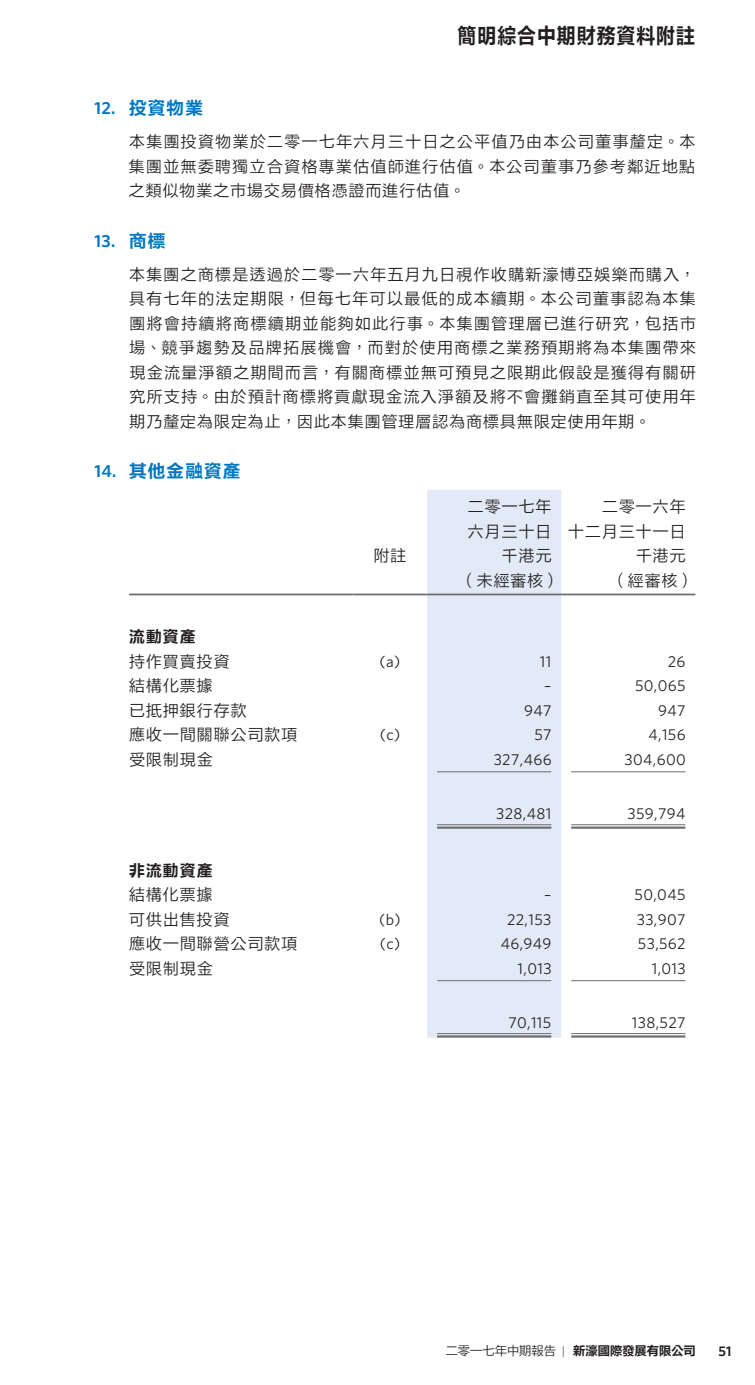
<style>
.page{position:relative;width:755px;height:1385px;background:#fff}
.page>*{position:absolute;margin:0;border:0;box-sizing:border-box;transform-origin:0 0}
.t1{font:21px "FZLTCHB B51 0";letter-spacing:.05em;color:#231f20;scale:.9 1}
.t2{font:17.5px "FZLTCHB B51 0";letter-spacing:.07em;color:#0077c0}
.t3{font:600 17.5px "Whitney";color:#0077c0}
.t4{font:15.75px/24.5px "FZLTXIHB B51 0";letter-spacing:.075em;color:#231f20;text-align:justify}
.t5{font:15.75px "Whitney";letter-spacing:.025em;color:#231f20}
.t6{font:15.75px "FZLTCHB B51 0";letter-spacing:.07em;color:#231f20}
.t7{font:600 14px "Whitney";color:#231f20}
.t8{font:12.25px "FZLTCHB B51 0";color:#231f20}
.s1{font-family:"Whitney";font-weight:600}
.s2{font-family:"FZLTCHB B51 0";font-weight:400}
.s3{font-family:"FZLTXIHB B51 0"}
.s4{font-family:"Whitney";font-weight:300}
</style>
<div class="page">
<div style="left:427px;top:490px;width:134px;height:547px;background:#e1eaf6"></div>
<hr style="left:129px;top:593px;width:223px;height:2px;background:#6c6d70">
<hr style="left:352px;top:593px;width:75px;height:2px;background:#6c6d70">
<hr style="left:427px;top:593px;width:134px;height:2px;background:#6c6d70">
<hr style="left:561px;top:593px;width:133px;height:2px;background:#6c6d70">
<hr style="left:437px;top:771px;width:114px;height:1px;background:#6c6d70">
<hr style="left:570px;top:771px;width:115px;height:1px;background:#6c6d70">
<hr style="left:437px;top:824px;width:114px;height:1px;background:#6c6d70">
<hr style="left:437px;top:826px;width:114px;height:2px;background:#6c6d70">
<hr style="left:570px;top:824px;width:115px;height:1px;background:#6c6d70">
<hr style="left:570px;top:826px;width:115px;height:2px;background:#6c6d70">
<hr style="left:437px;top:980px;width:114px;height:1px;background:#6c6d70">
<hr style="left:570px;top:980px;width:115px;height:1px;background:#6c6d70">
<hr style="left:437px;top:1033px;width:114px;height:1px;background:#6c6d70">
<hr style="left:437px;top:1035px;width:114px;height:2px;background:#6c6d70">
<hr style="left:570px;top:1033px;width:115px;height:1px;background:#6c6d70">
<hr style="left:570px;top:1035px;width:115px;height:2px;background:#6c6d70">
<h1 class="t1" style="left:457px;top:24px;width:265px">簡明綜合中期財務資料附註</h1>
<p class="t2" style="left:94px;top:98px;width:110px"><span class="s1">12.</span> 投資物業</p>
<p class="t4" style="left:129px;top:130px;width:567px">本集團投資物業於二零一七年六月三十日之公平值乃由本公司董事釐定。本集團並無委聘獨立合資格專業估值師進行估值。本公司董事乃參考鄰近地點之類似物業之市場交易價格憑證而進行估值。</p>
<p class="t3" style="left:94px;top:229px;width:72px">13. <span class="s2">商標</span></p>
<p class="t4" style="left:129px;top:262px;width:568px">本集團之商標是透過於二零一六年五月九日視作收購新濠博亞娛樂而購入，具有七年的法定期限，但每七年可以最低的成本續期。本公司董事認為本集團將會持續將商標續期並能夠如此行事。本集團管理層已進行研究，包括市場、競爭趨勢及品牌拓展機會，而對於使用商標之業務預期將為本集團帶來現金流量淨額之期間而言，有關商標並無可預見之限期此假設是獲得有關研究所支持。由於預計商標將貢獻現金流入淨額及將不會攤銷直至其可使用年期乃釐定為限定為止，因此本集團管理層認為商標具無限定使用年期。</p>
<p class="t2" style="left:94px;top:461px;width:147px"><span class="s1">14.</span> 其他金融資產</p>
<p class="t4" style="left:467px;top:494px;width:85px">二零一七年六月三十日</p>
<p class="t4" style="left:568px;top:494px;width:119px;text-align:right">二零一六年<br>十二月三十一日</p>
<p class="t4" style="left:373px;top:543px;width:34px">附註</p>
<p class="t4" style="left:501px;top:543px;width:51px">千港元</p>
<p class="t4" style="left:635px;top:543px;width:51px">千港元</p>
<p class="t4" style="left:460px;top:568px;width:100px">（未經審核）</p>
<p class="t4" style="left:611px;top:568px;width:83px">（經審核）</p>
<p class="t6" style="left:129px;top:627px;width:68px">流動資產</p>
<p class="t4" style="left:129px;top:649px;width:102px">持作買賣投資</p>
<p class="t5" style="left:379px;top:650px;width:22px">(a)</p>
<p class="t5" style="left:539px;top:650px;width:13px">11</p>
<p class="t5" style="left:667px;top:650px;width:19px">26</p>
<p class="t4" style="left:129px;top:673px;width:85px">結構化票據</p>
<p class="t5" style="left:544px;top:675px;width:9px">–</p>
<p class="t5" style="left:634px;top:675px;width:52px">50,065</p>
<p class="t4" style="left:129px;top:698px;width:119px">已抵押銀行存款</p>
<p class="t5" style="left:523px;top:699px;width:29px">947</p>
<p class="t5" style="left:657px;top:699px;width:29px">947</p>
<p class="t4" style="left:129px;top:722px;width:169px">應收一間關聯公司款項</p>
<p class="t5" style="left:379px;top:724px;width:22px">(c)</p>
<p class="t5" style="left:534px;top:724px;width:19px">57</p>
<p class="t5" style="left:648px;top:724px;width:39px">4,156</p>
<p class="t4" style="left:129px;top:747px;width:85px">受限制現金</p>
<p class="t5" style="left:493px;top:748px;width:59px">327,466</p>
<p class="t5" style="left:624px;top:748px;width:63px">304,600</p>
<p class="t5" style="left:495px;top:803px;width:57px">328,481</p>
<p class="t5" style="left:627px;top:803px;width:59px">359,794</p>
<p class="t6" style="left:129px;top:861px;width:85px">非流動資產</p>
<p class="t4" style="left:129px;top:882px;width:85px">結構化票據</p>
<p class="t5" style="left:543px;top:884px;width:9px">–</p>
<p class="t5" style="left:634px;top:884px;width:52px">50,045</p>
<p class="t4" style="left:129px;top:906px;width:102px">可供出售投資</p>
<p class="t5" style="left:379px;top:908px;width:23px">(b)</p>
<p class="t5" style="left:506px;top:908px;width:46px">22,153</p>
<p class="t5" style="left:636px;top:908px;width:50px">33,907</p>
<p class="t4" style="left:129px;top:931px;width:169px">應收一間聯營公司款項</p>
<p class="t5" style="left:379px;top:933px;width:22px">(c)</p>
<p class="t5" style="left:500px;top:933px;width:52px">46,949</p>
<p class="t5" style="left:637px;top:933px;width:49px">53,562</p>
<p class="t4" style="left:129px;top:955px;width:85px">受限制現金</p>
<p class="t5" style="left:517px;top:957px;width:36px">1,013</p>
<p class="t5" style="left:651px;top:957px;width:36px">1,013</p>
<p class="t5" style="left:508px;top:1011px;width:44px">70,115</p>
<p class="t5" style="left:631px;top:1011px;width:55px">138,527</p>
<p class="t8" style="left:445px;top:1343px;width:251px"><span class="s3">二零一七年中期報告</span> <span class="s4">|</span> 新濠國際發展有限公司</p>
<p class="t7" style="left:718px;top:1341px;width:14px">51</p>
</div>
